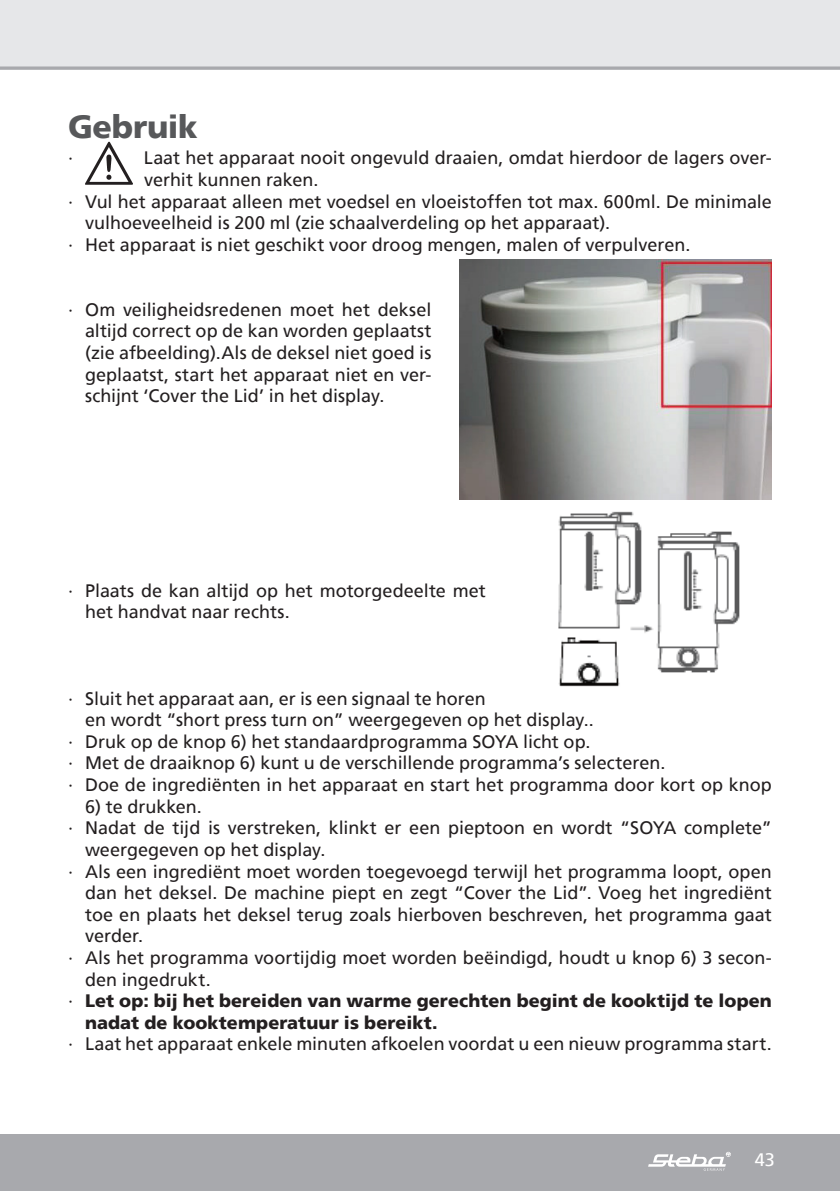
<style>
.page{position:relative;width:840px;height:1191px;background:#fff}
.page>*{position:absolute;margin:0;border:0;box-sizing:border-box;transform-origin:0 0}
.t1{font:900 32px "Frutiger";letter-spacing:-.01em;color:#57585a}
.t2{font:18px/21.6px "Frutiger";color:#231f20;text-align:justify}
.t3{font:900 18px "Frutiger";letter-spacing:.005em;color:#231f20}
.t4{font:18px "Frutiger";color:#fff}
.s1{font-weight:400}
</style>
<div class="page">
<div style="left:0;top:0;width:839px;height:68px;background:#e6e7e9"></div>
<div style="left:0;top:1134px;width:839px;height:57px;background:#a8a9ad"></div>
<svg style="left:648px;top:1151px;width:82px;height:19px"></svg>
<svg style="left:0;top:66px;width:839px;height:4px;background:#b3b4b8"></svg>
<img style="left:85px;top:142px;width:48px;height:43px">
<img style="left:459px;top:260px;width:312px;height:239px">
<img style="left:558px;top:511px;width:182px;height:176px">
<h1 class="t1" style="left:68px;top:108px;width:131px">Gebruik</h1>
<p class="t2" style="left:68px;top:147px;width:7px">∙</p>
<p class="t2" style="left:144px;top:147px;width:629px">Laat het apparaat nooit ongevuld draaien, omdat hierdoor de lagers over-</p>
<p class="t2" style="left:144px;top:169px;width:176px">verhit kunnen raken.</p>
<p class="t2" style="left:68px;top:190px;width:705px">∙ Vul het apparaat alleen met voedsel en vloeistoffen tot max. 600ml. De minimale</p>
<p class="t2" style="left:85px;top:212px;width:526px">vulhoeveelheid is 200 ml (zie schaalverdeling op het apparaat).</p>
<p class="t2" style="left:68px;top:234px;width:623px">∙ Het apparaat is niet geschikt voor droog mengen, malen of verpulveren.</p>
<p class="t2" style="left:85px;top:298px;width:347px;text-indent:-17px">∙ Om veiligheidsredenen moet het deksel altijd correct op de kan worden geplaatst (zie afbeelding).Als de deksel niet goed is geplaatst, start het apparaat niet en ver&shy;schijnt ‘Cover the Lid’ in het display.</p>
<p class="t2" style="left:85px;top:579px;width:402px;text-indent:-17px">∙ Plaats de kan altijd op het motorgedeelte met het handvat naar rechts.</p>
<p class="t2" style="left:68px;top:687px;width:419px">∙ Sluit het apparaat aan, er is een signaal te horen</p>
<p class="t2" style="left:85px;top:709px;width:510px">en wordt “short press turn on” weergegeven op het display..</p>
<p class="t2" style="left:68px;top:730px;width:523px">∙ Druk op de knop 6) het standaardprogramma SOYA licht op.</p>
<p class="t2" style="left:68px;top:752px;width:598px">∙ Met de draaiknop 6) kunt u de verschillende programma’s selecteren.</p>
<p class="t2" style="left:68px;top:774px;width:704px">∙ Doe de ingrediënten in het apparaat en start het programma door kort op knop</p>
<p class="t2" style="left:85px;top:795px;width:118px">6) te drukken.</p>
<p class="t2" style="left:68px;top:817px;width:704px">∙ Nadat de tijd is verstreken, klinkt er een pieptoon en wordt “SOYA complete”</p>
<p class="t2" style="left:85px;top:838px;width:242px">weergegeven op het display.</p>
<p class="t2" style="left:68px;top:860px;width:704px">∙ Als een ingrediënt moet worden toegevoegd terwijl het programma loopt, open</p>
<p class="t2" style="left:85px;top:882px;width:687px">dan het deksel. De machine piept en zegt “Cover the Lid”. Voeg het ingrediënt</p>
<p class="t2" style="left:85px;top:903px;width:688px">toe en plaats het deksel terug zoals hierboven beschreven, het programma gaat</p>
<p class="t2" style="left:85px;top:925px;width:59px">verder.</p>
<p class="t2" style="left:68px;top:946px;width:704px">∙ Als het programma voortijdig moet worden beëindigd, houdt u knop 6) 3 secon-</p>
<p class="t2" style="left:85px;top:968px;width:127px">den ingedrukt.</p>
<p class="t3" style="left:68px;top:990px;width:705px"><span class="s1">∙</span> Let op: bij het bereiden van warme gerechten begint de kooktijd te lopen</p>
<p class="t3" style="left:85px;top:1011px;width:354px">nadat de kooktemperatuur is bereikt.</p>
<p class="t2" style="left:68px;top:1033px;width:704px">∙ Laat het apparaat enkele minuten afkoelen voordat u een nieuw programma start.</p>
<p class="t4" style="left:754px;top:1149px;width:22px">43</p>
</div>
